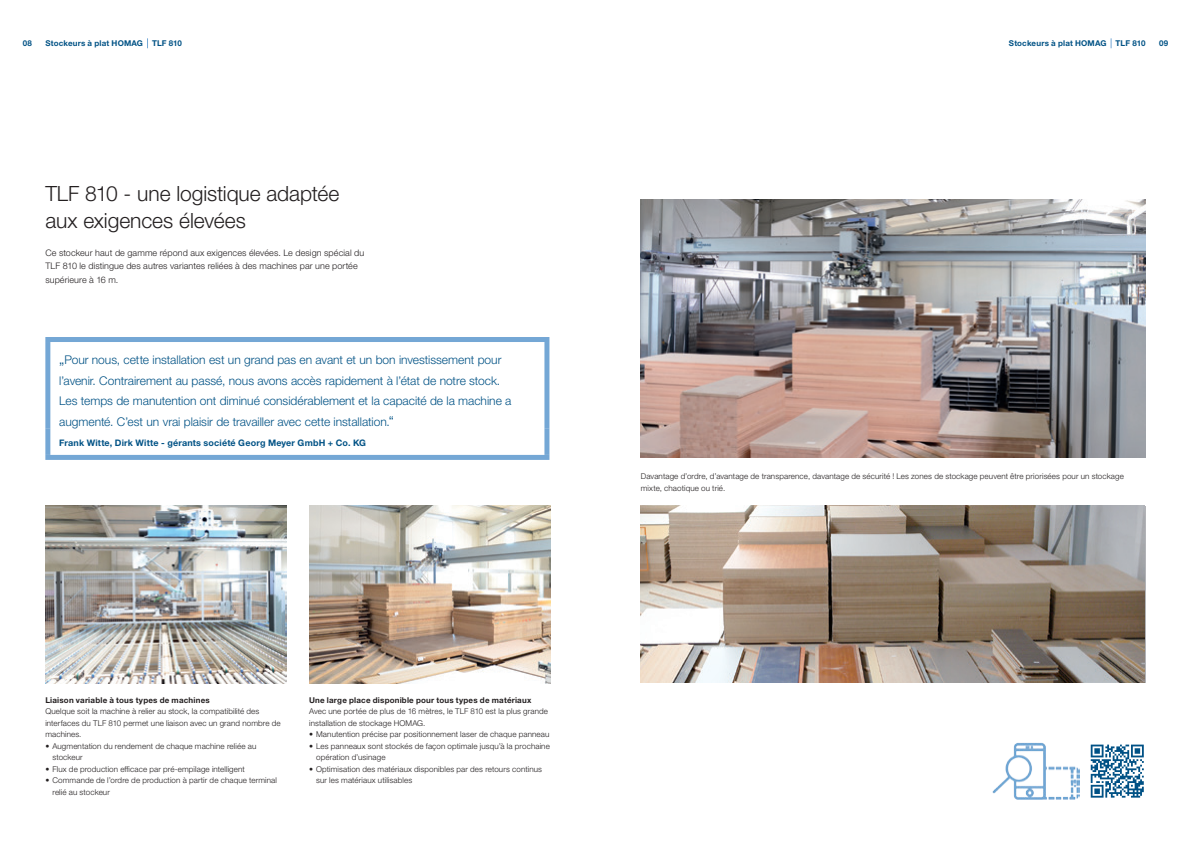
<style>
.page{position:relative;width:1191px;height:842px;background:#fff}
.page>*{position:absolute;margin:0;border:0;box-sizing:border-box;transform-origin:0 0}
._01_Headline_21pt_25{font:300 21px/27.2px "Helvetica Neue LTW1 G";letter-spacing:-.005em;color:#231f20}
._04_Zitat_14pt_27_2p{font:300 12px/20.5px "Helvetica Neue LTW1 G";color:#005285}
._03_Copy_9pt_light{font:300 9px/13.6px "Helvetica Neue LTW1 G";letter-spacing:.01em;color:#231f20}
._04_Zitat_14pt_27_2p-2{font:700 9px "Helvetica Neue LTW1 G";letter-spacing:.02em;color:#005285}
._05_BU_8Pt_11_5Pt{font:300 8px/11.5px "Helvetica Neue LTW1 G";letter-spacing:.015em;color:#231f20}
._05_BU_8Pt_11_5Pt-2{font:700 8px "Helvetica Neue LTW1 G";letter-spacing:.025em;color:#231f20}
.Musterseiten_Rubrike{font:700 8px "Helvetica Neue LTW1 G";letter-spacing:.02em;color:#005285}
.s1{font-size:14px}
</style>
<div class="page">
<svg style="left:50px;top:342px;width:494px;height:113px"></svg>
<div style="left:45px;top:337px;width:504px;height:5px;background:#74a7d5"></div>
<div style="left:45px;top:342px;width:5px;height:87px;background:#74a7d5"></div>
<div style="left:544px;top:342px;width:5px;height:87px;background:#74a7d5"></div>
<div style="left:45px;top:429px;width:5px;height:26px;background:#74a7d5"></div>
<div style="left:544px;top:429px;width:5px;height:26px;background:#74a7d5"></div>
<div style="left:45px;top:455px;width:504px;height:5px;background:#74a7d5"></div>
<img style="left:641px;top:199px;width:504px;height:258px">
<img style="left:641px;top:506px;width:503px;height:177px">
<svg style="left:1090px;top:744px;width:54px;height:49px"></svg>
<svg style="left:1090px;top:745px;width:53px;height:53px"></svg>
<img style="left:992px;top:743px;width:87px;height:56px">
<img style="left:45px;top:506px;width:241px;height:177px">
<img style="left:309px;top:506px;width:241px;height:177px">
<p class="Musterseiten_Rubrike" style="left:45px;top:39px;width:138px">Stockeurs à plat HOMAG TLF 810</p>
<p class="Musterseiten_Rubrike" style="left:1009px;top:39px;width:138px">Stockeurs à plat HOMAG TLF 810</p>
<p class="Musterseiten_Rubrike" style="left:23px;top:39px;width:11px">08</p>
<p class="Musterseiten_Rubrike" style="left:1159px;top:39px;width:11px">09</p>
<p class="_01_Headline_21pt_25" style="left:45px;top:180px;width:295px">TLF 810 - une logistique adaptée aux exigences élevées</p>
<p class="_03_Copy_9pt_light" style="left:45px;top:246px;width:320px">Ce stockeur haut de gamme répond aux exigences élevées. Le design spécial du<br>TLF 810 le distingue des autres variantes reliées à des machines par une portée supérieure à 16 m.</p>
<p class="_04_Zitat_14pt_27_2p" style="left:59px;top:350px;width:454px"><span class="s1">„</span>Pour nous, cette installation est un grand pas en avant et un bon investissement pour l’avenir. Contrairement au passé, nous avons accès rapidement à l’état de notre stock.<br>Les temps de manutention ont diminué considérablement et la capacité de la machine a augmenté. C’est un vrai plaisir de travailler avec cette installation.<span class="s1">“</span></p>
<p class="_04_Zitat_14pt_27_2p-2" style="left:59px;top:437px;width:308px">Frank Witte, Dirk Witte - gérants société Georg Meyer GmbH + Co. KG</p>
<p class="_05_BU_8Pt_11_5Pt-2" style="left:45px;top:695px;width:166px">Liaison variable à tous types de machines</p>
<p class="_05_BU_8Pt_11_5Pt" style="left:45px;top:706px;width:237px">Quelque soit la machine à relier au stock, la compatibilité des interfaces du TLF 810 permet une liaison avec un grand nombre de machines.</p>
<p class="_05_BU_8Pt_11_5Pt" style="left:52px;top:740px;width:205px;text-indent:-7px">• Augmentation du rendement de chaque machine reliée au stockeur</p>
<p class="_05_BU_8Pt_11_5Pt" style="left:45px;top:763px;width:201px">• Flux de production efficace par pré-empilage intelligent</p>
<p class="_05_BU_8Pt_11_5Pt" style="left:52px;top:775px;width:226px;text-indent:-7px">• Commande de l’ordre de production à partir de chaque terminal relié au stockeur</p>
<p class="_05_BU_8Pt_11_5Pt-2" style="left:309px;top:695px;width:224px">Une large place disponible pour tous types de matériaux</p>
<p class="_05_BU_8Pt_11_5Pt" style="left:309px;top:706px;width:240px">Avec une portée de plus de 16 mètres, le TLF 810 est la plus grande installation de stockage HOMAG.</p>
<p class="_05_BU_8Pt_11_5Pt" style="left:309px;top:729px;width:242px">• Manutention précise par positionnement laser de chaque panneau</p>
<p class="_05_BU_8Pt_11_5Pt" style="left:316px;top:740px;width:235px;text-indent:-7px">• Les panneaux sont stockés de façon optimale jusqu’à la prochaine opération d’usinage</p>
<p class="_05_BU_8Pt_11_5Pt" style="left:316px;top:763px;width:227px;text-indent:-7px">• Optimisation des matériaux disponibles par des retours continus sur les matériaux utilisables</p>
<p class="_05_BU_8Pt_11_5Pt" style="left:641px;top:470px;width:484px">Davantage d’ordre, d’avantage de transparence, davantage de sécurité ! Les zones de stockage peuvent être priorisées pour un stockage mixte, chaotique ou trié.</p>
</div>
